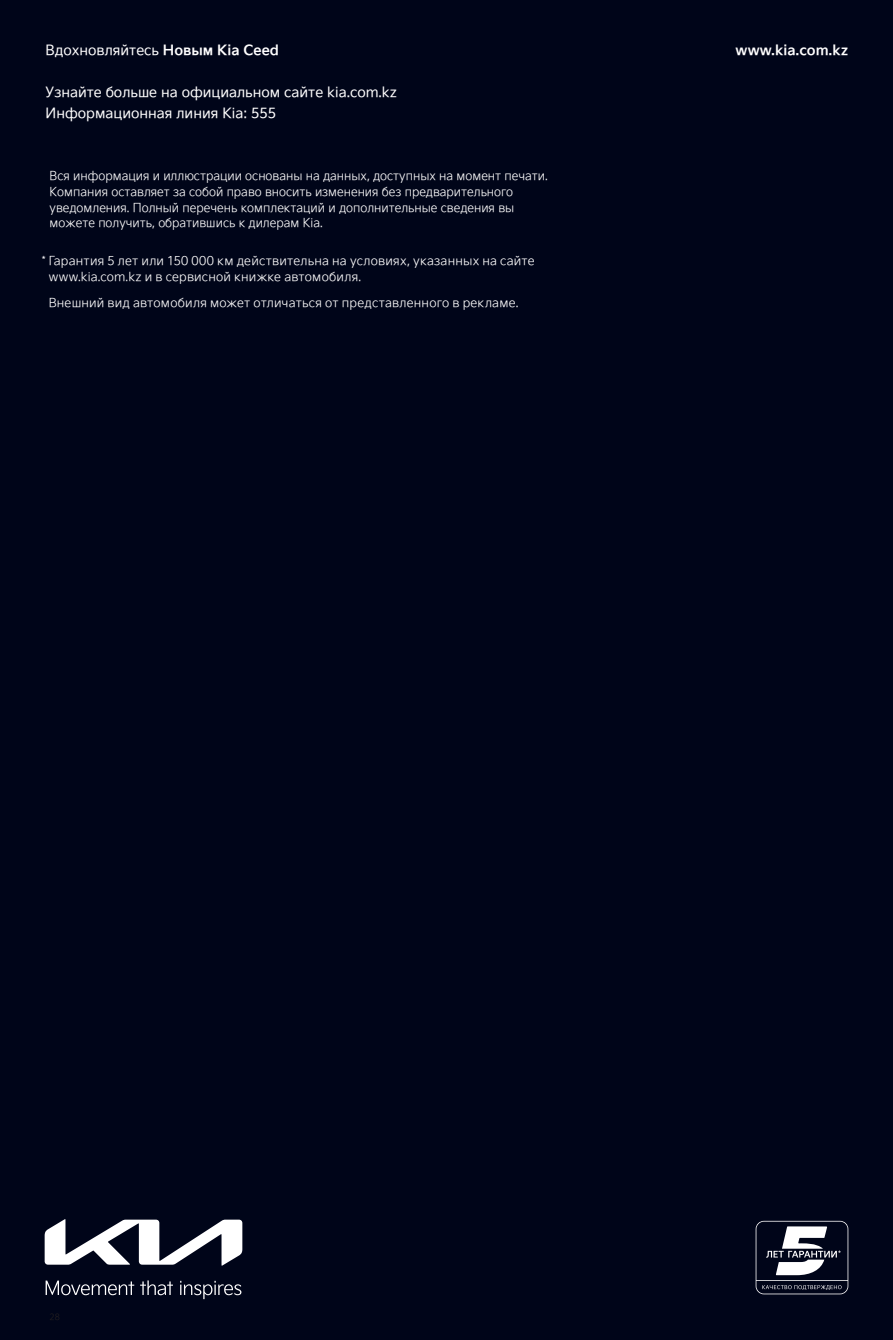
<style>
.page{position:relative;width:893px;height:1340px;background:#fff}
.page>*{position:absolute;margin:0;border:0;box-sizing:border-box;transform-origin:0 0}
.t1{font:14px/21px "Kia Signature Fix OTF Regular";color:#fff}
.t2{font:14px "Kia Signature Fix OTF Bold";color:#fff}
.t3{font:12.25px/15.8px "Kia Signature Fix OTF Light";color:#fff}
.t4{font:12.25px/15.8px "Kia Signature Fix OTF Light";letter-spacing:.02em;color:#fff}
.t5{font:8.75px "Kia Signature Fix OTF Light";color:#231f20}
.s1{font-family:"Kia Signature Fix OTF Bold"}
</style>
<div class="page">
<div style="left:0;top:0;width:893px;height:1339px;background:#000519"></div>
<svg style="left:756px;top:1220px;width:92px;height:74px"></svg>
<svg style="left:45px;top:1219px;width:197px;height:46px"></svg>
<svg style="left:46px;top:1280px;width:88px;height:15px"></svg>
<svg style="left:140px;top:1280px;width:33px;height:15px"></svg>
<svg style="left:180px;top:1280px;width:61px;height:19px"></svg>
<p class="t1" style="left:46px;top:39px;width:235px">Вдохновляйтесь <span class="s1">Новым Kia Ceed</span></p>
<p class="t1" style="left:46px;top:81px;width:353px">Узнайте больше на официальном сайте kia.com.kz<br>Информационная линия Kia: 555</p>
<p class="t3" style="left:50px;top:167px;width:500px">Вся информация и иллюстрации основаны на данных, доступных на момент печати.<br>Компания оставляет за собой право вносить изменения без предварительного уведомления. Полный перечень комплектаций и дополнительные сведения вы можете получить, обратившись к дилерам Kia.</p>
<p class="t4" style="left:49px;top:252px;width:487px;text-indent:-7px">* Гарантия 5 лет или 150 000 км действительна на условиях, указанных на сайте www.kia.com.kz и в сервисной книжке автомобиля.</p>
<p class="t3" style="left:49px;top:294px;width:471px">Внешний вид автомобиля может отличаться от представленного в рекламе.</p>
<p class="t2" style="left:735px;top:39px;width:114px">www.kia.com.kz</p>
<p class="t5" style="left:50px;top:1310px;width:12px">28</p>
</div>
